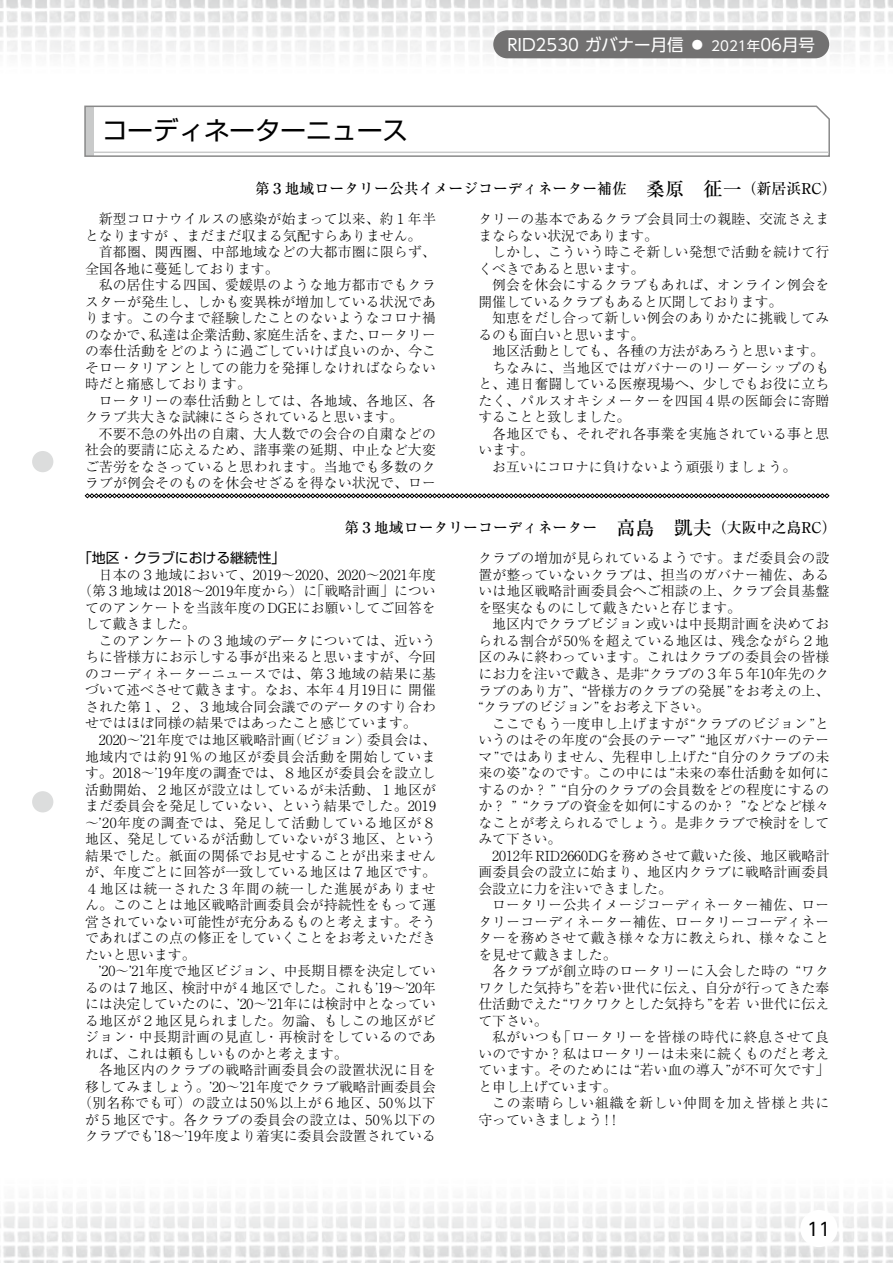
<style>
.page{position:relative;width:893px;height:1263px;background:#fff}
.page>*{position:absolute;margin:0;border:0;box-sizing:border-box;transform-origin:0 0}
.t1{font:25.5px "Shin Go Pr 5";color:#000}
.t2{font:18px "UD Shin Go Pro";color:#000}
.t3{font:16.5px "UD Shin Go Pro";color:#fff}
.t4{font:500 14.85px "Ryumin Pr 5";color:#000}
.t5{font:300 13.8px/16.5px "Ryumin Pr 5";letter-spacing:.015em;color:#000;text-align:justify}
.t6{font:300 13.8px "Ryumin Pr 5";letter-spacing:.05em;color:#000}
.t7{font:300 13.8px/16.5px "Ryumin Pr 5";letter-spacing:.065em;color:#000}
.t8{font:300 13.8px "Ryumin Pr 5";letter-spacing:.035em;color:#000}
.t9{font:300 13.8px "Ryumin Pr 5";letter-spacing:.06em;color:#000}
.t10{font:13.8px "Shin Go Pr 5";color:#000}
.s1{font-size:13.5px}
.s2{font-size:19.2px}
</style>
<div class="page">
<img style="left:0;top:0;width:893px;height:59px">
<img style="left:0;top:1202px;width:893px;height:61px">
<div style="left:800px;top:1210px;width:37px;height:37px;background:#fff;border-radius:50%"></div>
<div style="left:493px;top:30px;width:336px;height:28px;background:#727171;border-radius:14px"></div>
<svg style="left:84px;top:105px;width:746px;height:52px"></svg>
<hr style="left:94px;top:152px;width:734px;height:1px;background:#c9caca">
<svg style="left:85px;top:493px;width:744px;height:5px"></svg>
<div style="left:32px;top:451px;width:21px;height:21px;background:#dcdddd;border-radius:50%"></div>
<div style="left:32px;top:791px;width:21px;height:21px;background:#dcdddd;border-radius:50%"></div>
<p class="t3" style="left:507px;top:31px;width:309px">RID2530 ガバナー月信 ◦ <span class="s1">2021年</span>06月号</p>
<h1 class="t1" style="left:102px;top:110px;width:307px">コーディネーターニュース</h1>
<p class="t4" style="left:255px;top:177px;width:583px">第３地域ロータリー公共イメージコーディネーター補佐 <span class="s2">桑原 征一</span> （新居浜RC）</p>
<p class="t5" style="left:85px;top:210px;width:352px;text-indent:14px">新型コロナウイルスの感染が始まって以来、約１年半となりますが 、まだまだ収まる気配すらありません。</p>
<p class="t5" style="left:85px;top:243px;width:352px;text-indent:14px">首都圏、関西圏、中部地域などの大都市圏に限らず、全国各地に蔓延しております。</p>
<p class="t5" style="left:85px;top:276px;width:352px;text-indent:14px">私の居住する四国、愛媛県のような地方都市でもクラスターが発生し、しかも変異株が増加している状況であります。この今まで経験したことのないようなコロナ禍のなかで、私達は企業活動、家庭生活を、また、ロータリーの奉仕活動をどのように過ごしていけば良いのか、今こそロータリアンとしての能力を発揮しなければならない時だと痛感しております。</p>
<p class="t5" style="left:85px;top:391px;width:352px;text-indent:14px">ロータリーの奉仕活動としては、各地域、各地区、各クラブ共大きな試練にさらされていると思います。</p>
<p class="t5" style="left:85px;top:424px;width:352px;text-indent:14px">不要不急の外出の自粛、大人数での会合の自粛などの社会的要請に応えるため、諸事業の延期、中止など大変ご苦労をなさっていると思われます。当地でも多数のクラブが例会そのものを休会せざるを得ない状況で、ロー</p>
<p class="t5" style="left:478px;top:210px;width:352px">タリーの基本であるクラブ会員同士の親睦、交流さえままならない状況であります。</p>
<p class="t5" style="left:478px;top:243px;width:352px;text-indent:14px">しかし、こういう時こそ新しい発想で活動を続けて行くべきであると思います。</p>
<p class="t5" style="left:478px;top:276px;width:352px;text-indent:14px">例会を休会にするクラブもあれば、オンライン例会を開催しているクラブもあると仄聞しております。</p>
<p class="t5" style="left:478px;top:309px;width:352px;text-indent:14px">知恵をだし合って新しい例会のありかたに挑戦してみるのも面白いと思います。</p>
<p class="t5" style="left:492px;top:342px;width:333px">地区活動としても、各種の方法があろうと思います。</p>
<p class="t5" style="left:492px;top:358px;width:338px">ちなみに、当地区ではガバナーのリーダーシップのも</p>
<p class="t5" style="left:478px;top:375px;width:352px">と、連日奮闘している医療現場へ、少しでもお役に立ち</p>
<p class="t5" style="left:478px;top:391px;width:352px">たく、パルスオキシメーターを四国4 県の医師会に寄贈</p>
<p class="t5" style="left:478px;top:408px;width:154px">することと致しました。</p>
<p class="t5" style="left:492px;top:424px;width:338px">各地区でも、それぞれ各事業を実施されている事と思</p>
<p class="t5" style="left:478px;top:441px;width:57px">います。</p>
<p class="t5" style="left:492px;top:457px;width:306px">お互いにコロナに負けないよう頑張りましょう。</p>
<p class="t4" style="left:344px;top:516px;width:494px">第3 地域ロータリーコーディネーター <span class="s2">高島 凱夫</span> （大阪中之島RC）</p>
<p class="t10" style="left:78px;top:547px;width:209px">「地区・クラブにおける継続性」</p>
<p class="t5" style="left:99px;top:565px;width:338px">日本の3 地域において、2019〜2020、2020〜2021年度</p>
<p class="t5" style="left:78px;top:582px;width:359px">（第3 地域は2018〜2019年度から）に「戦略計画」につい</p>
<p class="t5" style="left:85px;top:598px;width:352px">てのアンケートを当該年度のDGEにお願いしてご回答を</p>
<p class="t5" style="left:85px;top:615px;width:112px">して戴きました。</p>
<p class="t5" style="left:99px;top:631px;width:339px">このアンケートの3 地域のデータについては、近いう</p>
<p class="t5" style="left:85px;top:648px;width:352px">ちに皆様方にお示しする事が出来ると思いますが、今回</p>
<p class="t5" style="left:85px;top:664px;width:352px">のコーディネーターニュースでは、第3 地域の結果に基</p>
<p class="t5" style="left:85px;top:681px;width:352px">づいて述べさせて戴きます。なお、本年4 月19日に 開催</p>
<p class="t5" style="left:85px;top:697px;width:352px">された第1 、2 、3 地域合同会議でのデータのすり合わ</p>
<p class="t5" style="left:85px;top:714px;width:333px">せではほぼ同様の結果ではあったこと感じています。</p>
<p class="t5" style="left:99px;top:730px;width:338px">2020〜’21年度では地区戦略計画（ビジョン）委員会は、</p>
<p class="t6" style="left:85px;top:745px;width:352px">地域内では約91％の地区が委員会活動を開始していま</p>
<p class="t5" style="left:85px;top:763px;width:352px">す。2018〜’19年度の調査では、8地区が委員会を設立し</p>
<p class="t5" style="left:85px;top:780px;width:352px">活動開始、2 地区が設立はしているが未活動、1 地区が</p>
<p class="t5" style="left:85px;top:796px;width:352px">まだ委員会を発足していない、という結果でした。2019</p>
<p class="t6" style="left:85px;top:811px;width:352px">〜’20年度の調査では、発足して活動している地区が8</p>
<p class="t5" style="left:85px;top:829px;width:352px">地区、発足しているが活動していないが3 地区、という</p>
<p class="t5" style="left:85px;top:846px;width:352px">結果でした。紙面の関係でお見せすることが出来ません</p>
<p class="t5" style="left:85px;top:862px;width:352px">が、年度ごとに回答が一致している地区は7地区です。</p>
<p class="t9" style="left:85px;top:877px;width:352px">4 地区は統一された3 年間の統一した進展がありませ</p>
<p class="t5" style="left:85px;top:895px;width:352px">ん。このことは地区戦略計画委員会が持続性をもって運</p>
<p class="t5" style="left:85px;top:912px;width:352px">営されていない可能性が充分あるものと考えます。そう</p>
<p class="t5" style="left:85px;top:928px;width:352px">であればこの点の修正をしていくことをお考えいただき</p>
<p class="t5" style="left:85px;top:945px;width:112px">たいと思います。</p>
<p class="t5" style="left:99px;top:961px;width:338px">’20〜’21年度で地区ビジョン、中長期目標を決定してい</p>
<p class="t5" style="left:85px;top:978px;width:352px">るのは7地区、検討中が4 地区でした。これも’19〜’20年</p>
<p class="t5" style="left:85px;top:994px;width:352px">には決定していたのに、’20〜’21年には検討中となってい</p>
<p class="t5" style="left:85px;top:1011px;width:352px">る地区が2 地区見られました。勿論、もしこの地区がビ</p>
<p class="t8" style="left:85px;top:1026px;width:352px">ジョン・中長期計画の見直し・再検討をしているのであ</p>
<p class="t5" style="left:85px;top:1044px;width:264px">れば、これは頼もしいものかと考えます。</p>
<p class="t5" style="left:99px;top:1060px;width:339px">各地区内のクラブの戦略計画委員会の設置状況に目を</p>
<p class="t5" style="left:85px;top:1077px;width:352px">移してみましょう。’20〜’21年度でクラブ戦略計画委員会</p>
<p class="t5" style="left:78px;top:1093px;width:359px">（別名称でも可）の設立は50％以上が6 地区、50％以下</p>
<p class="t5" style="left:85px;top:1110px;width:352px">が5 地区です。各クラブの委員会の設立は、50％以下の</p>
<p class="t5" style="left:85px;top:1126px;width:352px">クラブでも’18〜’19年度より着実に委員会設置されている</p>
<p class="t5" style="left:478px;top:549px;width:352px">クラブの増加が見られているようです。まだ委員会の設置が整っていないクラブは、担当のガバナー補佐、あるいは地区戦略計画委員会へご相談の上、クラブ会員基盤を堅実なものにして戴きたいと存じます。</p>
<p class="t5" style="left:478px;top:615px;width:352px;text-indent:14px">地区内でクラブビジョン或いは中長期計画を決めておられる割合が50％を超えている地区は、残念ながら2 地区のみに終わっています。これはクラブの委員会の皆様にお力を注いで戴き、是非“クラブの3 年5 年10年先のクラブのあり方”、“皆様方のクラブの発展”をお考えの上、“クラブのビジョン”をお考え下さい。</p>
<p class="t5" style="left:478px;top:714px;width:352px;text-indent:14px">ここでもう一度申し上げますが“クラブのビジョン”というのはその年度の“会長のテーマ” “地区ガバナーのテーマ”ではありません、先程申し上げた“自分のクラブの未来の姿”なのです。この中には“未来の奉仕活動を如何にするのか？ ” “自分のクラブの会員数をどの程度にするのか？ ” “クラブの資金を如何にするのか？ ”などなど様々なことが考えられるでしょう。是非クラブで検討をしてみて下さい。</p>
<p class="t5" style="left:478px;top:846px;width:352px;text-indent:14px">2012年RID2660DGを務めさせて戴いた後、地区戦略計画委員会の設立に始まり、地区内クラブに戦略計画委員会設立に力を注いできました。</p>
<p class="t5" style="left:478px;top:895px;width:352px;text-indent:14px">ロータリー公共イメージコーディネーター補佐、ロータリーコーディネーター補佐、ロータリーコーディネーターを務めさせて戴き様々な方に教えられ、様々なことを見せて戴きました。</p>
<p class="t5" style="left:478px;top:961px;width:352px;text-indent:14px">各クラブが創立時のロータリーに入会した時の “ワクワクした気持ち”を若い世代に伝え、自分が行ってきた奉仕活動でえた“ワクワクとした気持ち”を若 い世代に伝えて下さい。</p>
<p class="t5" style="left:478px;top:1027px;width:352px;text-indent:14px">私がいつも「ロータリーを皆様の時代に終息させて良いのですか？私はロータリーは未来に続くものだと考えています。そのためには“若い血の導入”が不可欠です」と申し上げています。</p>
<p class="t7" style="left:478px;top:1093px;width:352px;text-indent:14px">この素晴らしい組織を新しい仲間を加え皆様と共に守っていきましょう！！</p>
<h2 class="t2" style="left:807px;top:1214px;width:25px">11</h2>
</div>
